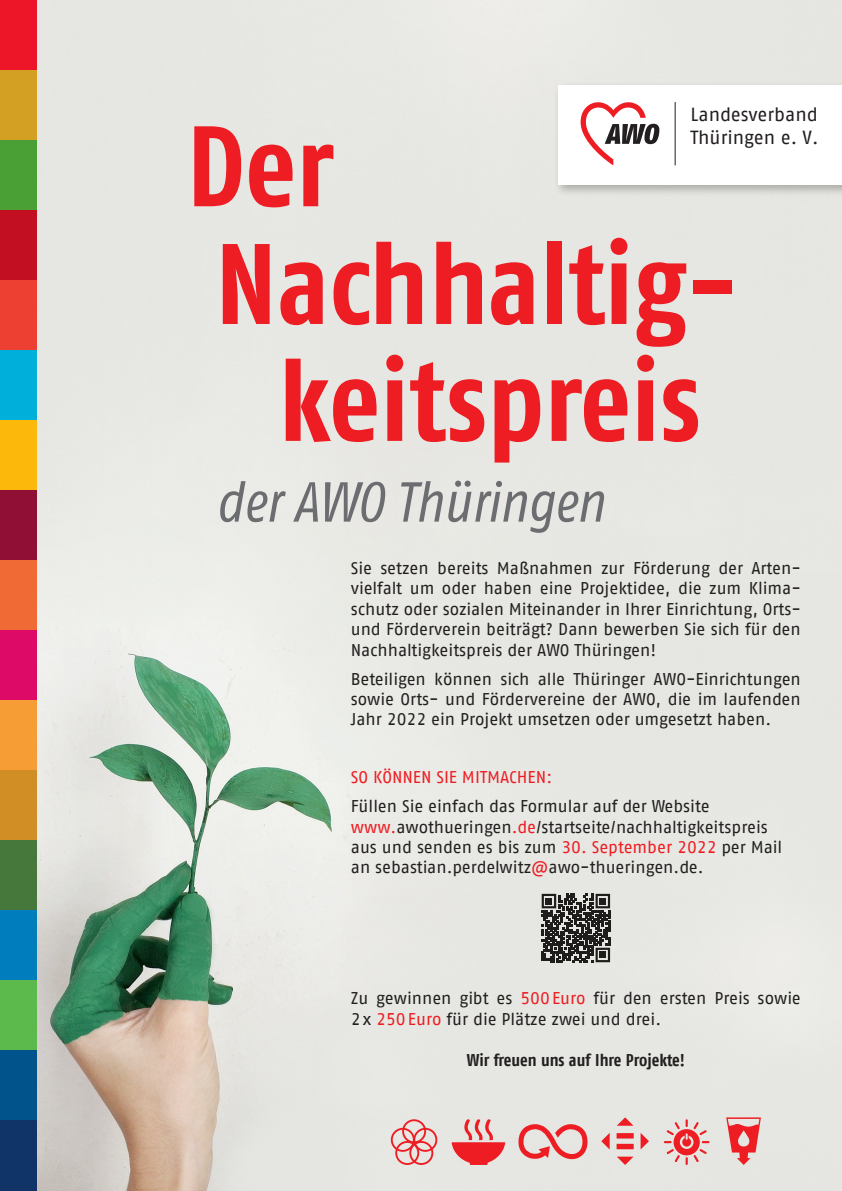
<style>
.page{position:relative;width:842px;height:1191px;background:#fff}
.page>*{position:absolute;margin:0;border:0;box-sizing:border-box;transform-origin:0 0}
.t1{font:700 114.2px "AWO Fago Cond";color:#ee1d23}
.t2{font:italic 56.2px "AWO Fago Cond";letter-spacing:-.005em;color:#6c6d70}
.t3{font:19px/22.7px "AWO Fago Office";color:#231f20}
.t4{font:17px/20.4px "AWO Fago Office";color:#231f20;text-align:justify}
.t5{font:700 17px "AWO Fago Cond";letter-spacing:-.005em;color:#231f20}
.t6{font:17px "AWO Fago Office";color:#ee1d23}
.s1{color:#ee1d23}
</style>
<div class="page">
<img style="left:36px;top:0;width:806px;height:1191px">
<div style="left:0;top:0;width:36px;height:70px;background:#ec1628"></div>
<div style="left:0;top:70px;width:36px;height:70px;background:#d3a024"></div>
<div style="left:0;top:140px;width:36px;height:70px;background:#4aa035"></div>
<div style="left:0;top:210px;width:36px;height:70px;background:#c21022"></div>
<div style="left:0;top:280px;width:36px;height:70px;background:#ed3f32"></div>
<div style="left:0;top:350px;width:36px;height:70px;background:#00afda"></div>
<div style="left:0;top:420px;width:36px;height:70px;background:#fcb80b"></div>
<div style="left:0;top:490px;width:36px;height:70px;background:#901035"></div>
<div style="left:0;top:560px;width:36px;height:70px;background:#ef6a35"></div>
<div style="left:0;top:630px;width:36px;height:70px;background:#dd0b67"></div>
<div style="left:0;top:700px;width:36px;height:70px;background:#f69d36"></div>
<div style="left:0;top:770px;width:36px;height:70px;background:#d08e25"></div>
<div style="left:0;top:840px;width:36px;height:70px;background:#45783a"></div>
<div style="left:0;top:910px;width:36px;height:70px;background:#007dbc"></div>
<div style="left:0;top:980px;width:36px;height:70px;background:#5cb94c"></div>
<div style="left:0;top:1050px;width:36px;height:70px;background:#00538b"></div>
<div style="left:0;top:1120px;width:36px;height:71px;background:#103368"></div>
<div style="left:554px;top:81px;width:288px;height:116px;background:#231f20;opacity:.3"></div>
<div style="left:558px;top:86px;width:284px;height:99px;background:#fff"></div>
<svg style="left:581px;top:102px;width:78px;height:63px"></svg>
<hr style="left:675px;top:102px;width:1px;height:63px;background:#231f20">
<svg style="left:537px;top:889px;width:77px;height:77px"></svg>
<svg style="left:542px;top:894px;width:68px;height:68px;background:#5b5957"></svg>
<div style="left:402px;top:1119px;width:24px;height:24px;border:2px solid #ee1d23;border-radius:50%"></div>
<div style="left:413px;top:1127px;width:24px;height:24px;border:2px solid #ee1d23;border-radius:50%"></div>
<div style="left:409px;top:1141px;width:24px;height:24px;border:2px solid #ee1d23;border-radius:50%"></div>
<div style="left:395px;top:1141px;width:24px;height:24px;border:2px solid #ee1d23;border-radius:50%"></div>
<div style="left:391px;top:1127px;width:24px;height:24px;border:2px solid #ee1d23;border-radius:50%"></div>
<svg style="left:452px;top:1119px;width:53px;height:46px;background:#e98889"></svg>
<svg style="left:518px;top:1123px;width:69px;height:37px;background:#e89e9d"></svg>
<div style="left:617px;top:1143px;width:17px;height:6px;background:#ee1d23"></div>
<div style="left:617px;top:1133px;width:17px;height:5px;background:#ee1d23"></div>
<svg style="left:617px;top:1117px;width:16px;height:8px"></svg>
<svg style="left:641px;top:1133px;width:8px;height:16px"></svg>
<svg style="left:617px;top:1156px;width:16px;height:9px"></svg>
<svg style="left:601px;top:1133px;width:9px;height:16px"></svg>
<svg style="left:664px;top:1119px;width:45px;height:46px;background:#e8a7a6"></svg>
<svg style="left:726px;top:1117px;width:35px;height:48px;background:#e98686"></svg>
<p class="t3" style="left:690px;top:103px;width:129px">Landesverband<br>Thüringen e. V.</p>
<p class="t1" style="left:187px;top:99px;width:149px">Der</p>
<p class="t1" style="left:215px;top:217px;width:524px">Nachhaltig-</p>
<p class="t1" style="left:278px;top:334px;width:424px">keitspreis</p>
<p class="t2" style="left:215px;top:470px;width:390px">der AWO Thüringen</p>
<p class="t4" style="left:351px;top:558px;width:452px">Sie setzen bereits Maßnahmen zur Förderung der Arten&shy;vielfalt um oder haben eine Projektidee, die zum Klima&shy;schutz oder sozialen Miteinander in Ihrer Einrichtung, Orts&shy;und Förderverein beiträgt? Dann bewerben Sie sich für den Nachhaltigkeitspreis der AWO Thüringen!</p>
<p class="t4" style="left:351px;top:668px;width:452px">Beteiligen können sich alle Thüringer AWO-Einrichtungen sowie Orts- und Fördervereine der AWO, die im laufenden Jahr 2022 ein Projekt umsetzen oder umgesetzt haben.</p>
<p class="t6" style="left:351px;top:767px;width:203px">SO KÖNNEN SIE MITMACHEN:</p>
<p class="t4" style="left:351px;top:796px;width:433px;text-align:left">Füllen Sie einfach das Formular auf der Website <span class="s1">www.</span>awothueringen<span class="s1">.de</span>/startseite/nachhaltigkeitspreis aus und senden es bis zum <span class="s1">30. September 2022</span> per Mail an sebastian.perdelwitz<span class="s1">@</span>awo-thueringen.de.</p>
<p class="t4" style="left:351px;top:988px;width:451px">Zu gewinnen gibt es <span class="s1">500Euro</span> für den ersten Preis sowie<br>2x <span class="s1">250Euro</span> für die Plätze zwei und drei.</p>
<p class="t5" style="left:467px;top:1049px;width:220px">Wir freuen uns auf Ihre Projekte!</p>
</div>
